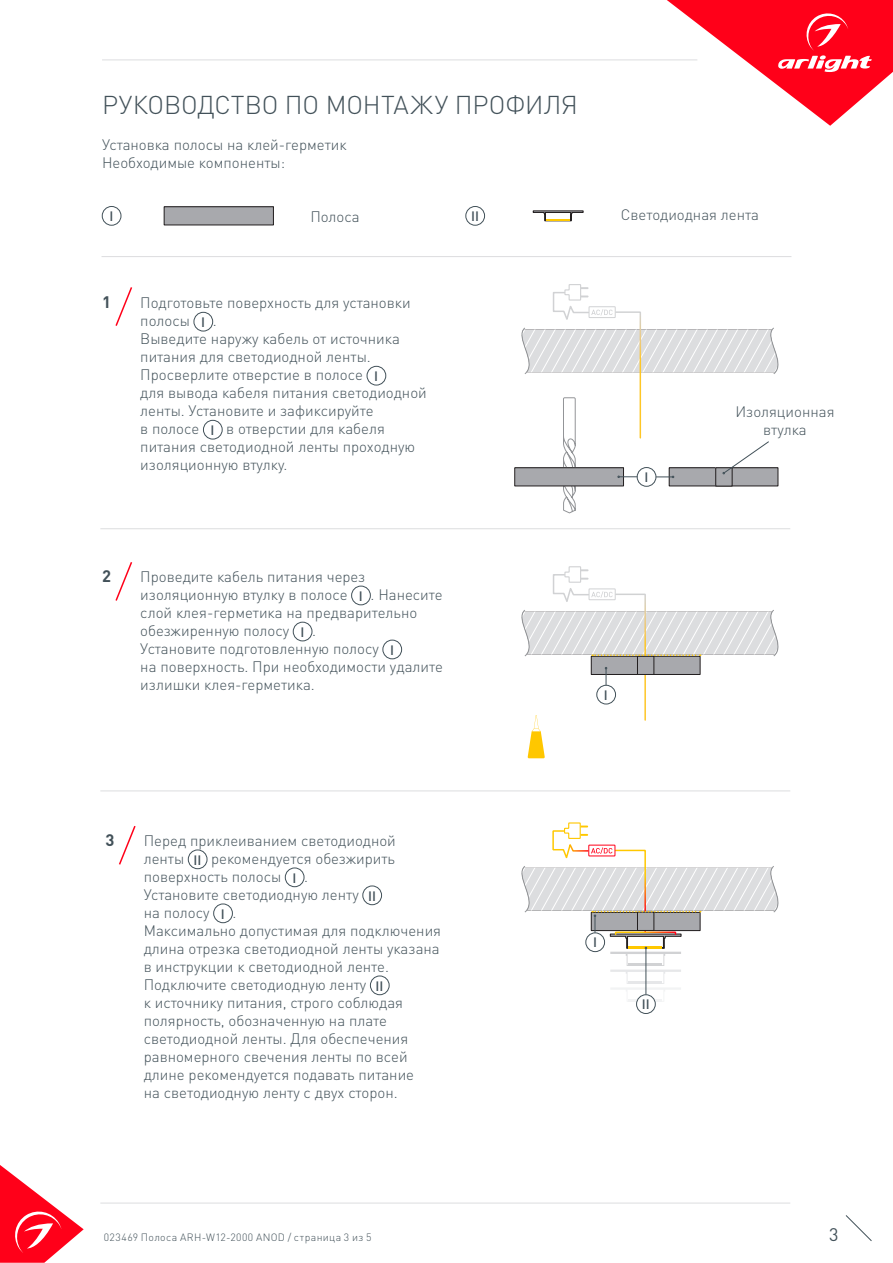
<style>
.page{position:relative;width:893px;height:1263px;background:#fff}
.page>*{position:absolute;margin:0;border:0;box-sizing:border-box;transform-origin:0 0}
.t1{font:300 25.5px "DIN Pro";letter-spacing:-.005em;color:#425159}
.t2{font:18px "DIN Pro";color:#425159}
.t3{font:700 16.5px "DIN Pro";color:#425159}
.t4{font:300 15px/18px "DIN Pro";color:#425159}
.t5{font:500 13.5px "DIN Pro";color:#425159}
.t6{font:300 10.5px "DIN Pro";letter-spacing:.04em;color:#425159}
</style>
<div class="page">
<svg style="left:0;top:1165px;width:84px;height:98px"></svg>
<svg style="left:845px;top:1215px;width:27px;height:26px"></svg>
<svg style="left:667px;top:0;width:226px;height:126px"></svg>
<hr style="left:102px;top:60px;width:595px;height:1px;background:#dcdddf">
<hr style="left:102px;top:256px;width:689px;height:1px;background:#dcdddf">
<hr style="left:100px;top:528px;width:690px;height:1px;background:#dcdddf">
<hr style="left:100px;top:790px;width:690px;height:1px;background:#dcdddf">
<hr style="left:100px;top:1203px;width:690px;height:1px;background:#dcdddf">
<div style="left:102px;top:206px;width:19px;height:19px;border:1px solid #425159;border-radius:50%"></div>
<div style="left:466px;top:206px;width:19px;height:19px;border:1px solid #425159;border-radius:50%"></div>
<div style="left:194px;top:312px;width:19px;height:19px;border:1px solid #425159;border-radius:50%"></div>
<div style="left:367px;top:366px;width:19px;height:19px;border:1px solid #425159;border-radius:50%"></div>
<div style="left:203px;top:420px;width:19px;height:19px;border:1px solid #425159;border-radius:50%"></div>
<svg style="left:115px;top:287px;width:18px;height:39px"></svg>
<svg style="left:514px;top:284px;width:265px;height:230px"></svg>
<svg style="left:521px;top:566px;width:258px;height:192px"></svg>
<div style="left:351px;top:586px;width:20px;height:19px;border:1px solid #425159;border-radius:50%"></div>
<div style="left:293px;top:622px;width:19px;height:19px;border:1px solid #425159;border-radius:50%"></div>
<div style="left:383px;top:640px;width:19px;height:19px;border:1px solid #425159;border-radius:50%"></div>
<svg style="left:115px;top:562px;width:18px;height:39px"></svg>
<div style="left:188px;top:850px;width:19px;height:19px;border:1px solid #425159;border-radius:50%"></div>
<div style="left:285px;top:868px;width:19px;height:19px;border:1px solid #425159;border-radius:50%"></div>
<div style="left:363px;top:886px;width:19px;height:19px;border:1px solid #425159;border-radius:50%"></div>
<div style="left:213px;top:904px;width:20px;height:19px;border:1px solid #425159;border-radius:50%"></div>
<div style="left:370px;top:976px;width:19px;height:19px;border:1px solid #425159;border-radius:50%"></div>
<svg style="left:119px;top:826px;width:17px;height:39px"></svg>
<svg style="left:533px;top:210px;width:50px;height:11px"></svg>
<hr style="left:546px;top:219px;width:24px;height:2px;background:#ffc800">
<div style="left:164px;top:207px;width:109px;height:18px;background:#a8a9ad"></div>
<div style="left:636px;top:994px;width:19px;height:20px;border:1px solid #425159;border-radius:50%"></div>
<svg style="left:521px;top:822px;width:258px;height:180px"></svg>
<p class="t1" style="left:102px;top:87px;width:477px">РУКОВОДСТВО ПО МОНТАЖУ ПРОФИЛЯ</p>
<p class="t4" style="left:102px;top:134px;width:246px">Установка полосы на клей-герметик</p>
<p class="t4" style="left:102px;top:152px;width:185px">Необходимые компоненты:</p>
<p class="t4" style="left:310px;top:207px;width:51px">Полоса</p>
<p class="t4" style="left:621px;top:205px;width:140px">Cветодиодная лента</p>
<p class="t5" style="left:109px;top:207px;width:5px">I</p>
<p class="t5" style="left:471px;top:207px;width:9px">II</p>
<p class="t3" style="left:102px;top:291px;width:10px">1</p>
<p class="t4" style="left:140px;top:293px;width:272px">Подготовьте поверхность для установки полосы</p>
<p class="t5" style="left:201px;top:313px;width:5px">I</p>
<p class="t4" style="left:140px;top:311px;width:261px;text-indent:73px">.<br>Выведите наружу кабель от источника питания для светодиодной ленты.<br>Просверлите отверстие в полосе</p>
<p class="t5" style="left:374px;top:367px;width:5px">I</p>
<p class="t4" style="left:140px;top:383px;width:288px">для вывода кабеля питания светодиодной ленты. Установите и зафиксируйте<br>в полосе</p>
<p class="t4" style="left:140px;top:419px;width:276px;text-indent:86px">в отверстии для кабеля питания светодиодной ленты проходную изоляционную втулку.</p>
<p class="t5" style="left:211px;top:421px;width:5px">I</p>
<p class="t3" style="left:102px;top:565px;width:10px">2</p>
<p class="t4" style="left:140px;top:567px;width:226px">Проведите кабель питания через изоляционную втулку в полосе</p>
<p class="t4" style="left:140px;top:585px;width:304px;text-indent:230px">. Нанесите слой клея-герметика на предварительно обезжиренную полосу</p>
<p class="t5" style="left:359px;top:587px;width:5px">I</p>
<p class="t5" style="left:300px;top:623px;width:5px">I</p>
<p class="t4" style="left:140px;top:621px;width:240px;text-indent:172px">.<br>Установите подготовленную полосу</p>
<p class="t5" style="left:390px;top:641px;width:5px">I</p>
<p class="t4" style="left:140px;top:657px;width:304px">на поверхность. При необходимости удалите излишки клея-герметика.</p>
<p class="t3" style="left:105px;top:829px;width:10px">3</p>
<p class="t4" style="left:144px;top:831px;width:254px">Перед приклеиванием светодиодной ленты</p>
<p class="t4" style="left:144px;top:849px;width:253px;text-indent:67px">рекомендуется обезжирить поверхность полосы</p>
<p class="t5" style="left:193px;top:850px;width:9px">II</p>
<p class="t5" style="left:292px;top:868px;width:5px">I</p>
<p class="t4" style="left:144px;top:867px;width:217px;text-indent:160px">.<br>Установите светодиодную ленту</p>
<p class="t5" style="left:368px;top:886px;width:9px">II</p>
<p class="t4" style="left:144px;top:903px;width:67px">на полосу</p>
<p class="t5" style="left:221px;top:904px;width:5px">I</p>
<p class="t4" style="left:144px;top:903px;width:299px;text-indent:89px">.<br>Максимально допустимая для подключения длина отрезка светодиодной ленты указана в инструкции к светодиодной ленте.<br>Подключите светодиодную ленту</p>
<p class="t5" style="left:376px;top:976px;width:9px">II</p>
<p class="t4" style="left:144px;top:993px;width:272px">к источнику питания, строго соблюдая полярность, обозначенную на плате светодиодной ленты. Для обеспечения равномерного свечения ленты по всей длине рекомендуется подавать питание на светодиодную ленту с двух сторон.</p>
<p class="t5" style="left:644px;top:468px;width:5px">I</p>
<p class="t5" style="left:604px;top:686px;width:5px">I</p>
<p class="t4" style="left:735px;top:402px;width:101px">Изоляционная</p>
<p class="t4" style="left:763px;top:420px;width:45px">втулка</p>
<p class="t5" style="left:593px;top:933px;width:5px">I</p>
<p class="t5" style="left:642px;top:995px;width:9px">II</p>
<p class="t6" style="left:104px;top:1230px;width:269px">023469 Полоса ARH-W12-2000 ANOD / страница 3 из 5</p>
<p class="t2" style="left:829px;top:1222px;width:11px">3</p>
</div>
